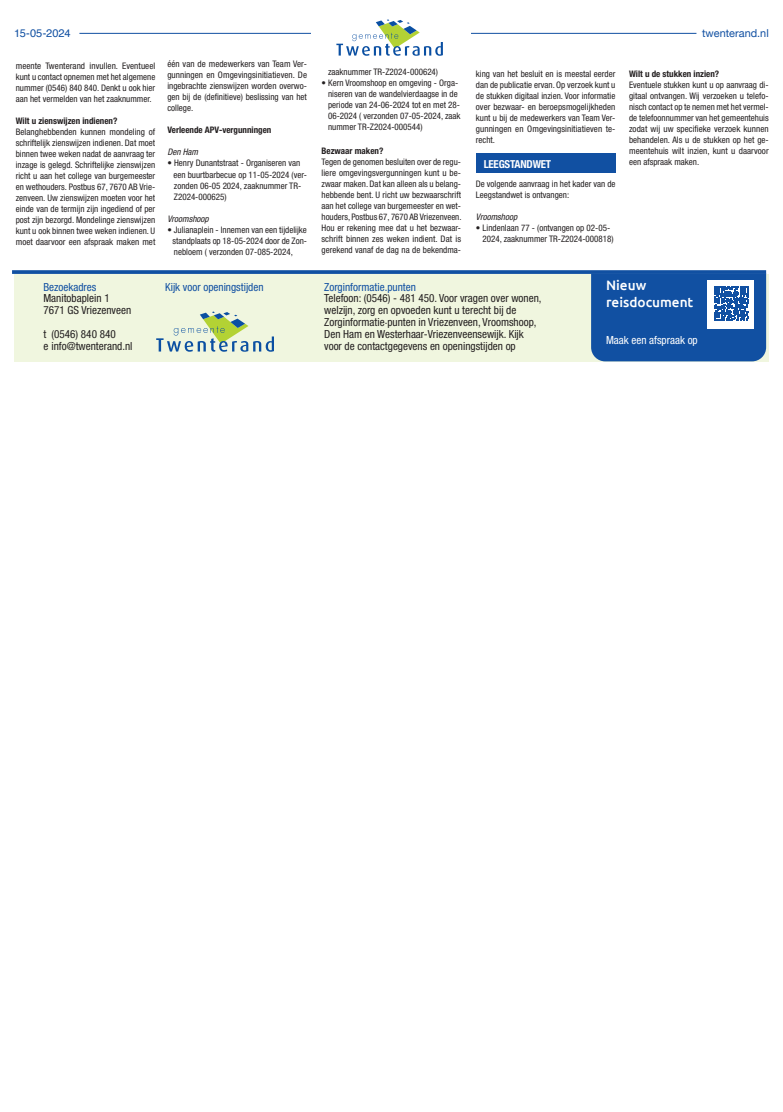
<style>
.page{position:relative;width:783px;height:1112px;background:#fff}
.page>*{position:absolute;margin:0;border:0;box-sizing:border-box;transform-origin:0 0}
.t1{font:500 13.6px/17.4px "Ubuntu";color:#fff}
.t2{font:condensed 11.2px/11.8px "Helvetica Neue LT Std";color:#231f20}
.t3{font:condensed 11.2px "Helvetica Neue LT Std";color:#1150a2}
.t4{font:condensed 11.2px "Helvetica Neue LT Std";color:#fff}
.t5{font:700 condensed 11px "Helvetica Neue LT Std";letter-spacing:-.02em;color:#fff}
.t6{font:11px "Helvetica";color:#1150a2}
.t7{font:10.9px "Helvetica Neue";color:#1150a2}
.broodtekst{font:condensed 9px/11px "Helvetica Neue LT Std";color:#231f20;text-align:justify}
.broodtekst-2{font:700 condensed 9px "Helvetica Neue LT Std";color:#231f20}
.plaatsnaam{font:italic condensed 9px "Helvetica Neue LT Std";color:#231f20}
</style>
<div class="page">
<hr style="left:79px;top:33px;width:617px;height:1px;background:#1150a2">
<div style="left:312px;top:13px;width:159px;height:49px;background:#fff"></div>
<svg style="left:336px;top:19px;width:107px;height:37px"></svg>
<div style="left:14px;top:274px;width:754px;height:87px;background:#f0f6df"></div>
<svg style="left:591px;top:274px;width:175px;height:87px;background:#2660aa"></svg>
<svg style="left:156px;top:311px;width:117px;height:40px"></svg>
<svg style="left:12px;top:270px;width:754px;height:4px;background:#205ba7"></svg>
<div style="left:476px;top:154px;width:140px;height:19px;background:#1150a2"></div>
<p class="t6" style="left:14px;top:25px;width:58px">15-05-2024</p>
<p class="t7" style="left:702px;top:25px;width:68px">twenterand.nl</p>
<p class="broodtekst" style="left:16px;top:60px;width:141px">meente Twenterand invullen. Eventueel kunt u contact opnemen met het algemene nummer (0546) 840 840. Denkt u ook hier aan het vermelden van het zaaknummer.</p>
<p class="broodtekst-2" style="left:16px;top:115px;width:103px">Wilt u zienswijzen indienen?</p>
<p class="broodtekst" style="left:16px;top:126px;width:141px">Belanghebbenden kunnen mondeling of schriftelijk zienswijzen indienen. Dat moet binnen twee weken nadat de aanvraag ter inzage is gelegd. Schriftelijke zienswijzen richt u aan het college van burgemeester en wethouders. Postbus 67, 7670 AB Vrie&shy;zenveen. Uw zienswijzen moeten voor het einde van de termijn zijn ingediend of per post zijn bezorgd. Mondelinge zienswijzen kunt u ook binnen twee weken indienen. U moet daarvoor een afspraak maken met</p>
<p class="t3" style="left:43px;top:280px;width:54px">Bezoekadres</p>
<p class="t2" style="left:43px;top:292px;width:68px">Manitobaplein 1</p>
<p class="t2" style="left:43px;top:304px;width:89px">7671 GS Vriezenveen</p>
<p class="t2" style="left:43px;top:328px;width:74px">t (0546) 840 840</p>
<p class="t2" style="left:43px;top:339px;width:91px">e info@twenterand.nl</p>
<p class="broodtekst" style="left:167px;top:59px;width:141px">één van de medewerkers van Team Ver&shy;gunningen en Omgevingsinitiatieven. De ingebrachte zienswijzen worden overwo&shy;gen bij de (definitieve) beslissing van het college.</p>
<p class="broodtekst-2" style="left:167px;top:125px;width:105px">Verleende APV-vergunningen</p>
<p class="plaatsnaam" style="left:167px;top:147px;width:34px">Den Ham</p>
<p class="broodtekst" style="left:173px;top:158px;width:135px;text-indent:-6px">• Henry Dunantstraat - Organiseren van een buurtbarbecue op 11-05-2024 (ver-</p>
<p class="broodtekst" style="left:174px;top:180px;width:129px">zonden 06-05 2024, zaaknummer TR-<br>Z2024-000625)</p>
<p class="plaatsnaam" style="left:167px;top:213px;width:45px">Vroomshoop</p>
<p class="broodtekst" style="left:167px;top:224px;width:141px">• Julianaplein - Innemen van een tijdelijke</p>
<p class="broodtekst" style="left:172px;top:235px;width:136px">standplaats op 18-05-2024 door de Zon-</p>
<p class="broodtekst" style="left:174px;top:246px;width:120px">nebloem ( verzonden 07-085-2024,</p>
<p class="broodtekst" style="left:328px;top:67px;width:112px">zaaknummer TR-Z2024-000624)</p>
<p class="broodtekst" style="left:328px;top:78px;width:134px;text-align:left;text-indent:-6px">• Kern Vroomshoop en omgeving - Orga&shy;niseren van de wandelvierdaagse in de periode van 24-06-2024 tot en met 28- 06-2024 ( verzonden 07-05-2024, zaak nummer TR-Z2024-000544)</p>
<p class="broodtekst-2" style="left:321px;top:145px;width:63px">Bezwaar maken?</p>
<p class="broodtekst" style="left:321px;top:156px;width:141px">Tegen de genomen besluiten over de regu&shy;liere omgevingsvergunningen kunt u be&shy;zwaar maken. Dat kan alleen als u belang&shy;hebbende bent. U richt uw bezwaarschrift aan het college van burgemeester en wet&shy;houders, Postbus 67, 7670 AB Vriezenveen.<br>Hou er rekening mee dat u het bezwaar&shy;schrift binnen zes weken indient. Dat is gerekend vanaf de dag na de bekendma-</p>
<p class="broodtekst" style="left:476px;top:69px;width:141px">king van het besluit en is meestal eerder dan de publicatie ervan. Op verzoek kunt u de stukken digitaal inzien. Voor informatie over bezwaar- en beroepsmogelijkheden kunt u bij de medewerkers van Team Ver&shy;gunningen en Omgevingsinitiatieven te&shy;recht.</p>
<p class="broodtekst" style="left:476px;top:179px;width:141px">De volgende aanvraag in het kader van de<br>Leegstandwet is ontvangen:</p>
<p class="plaatsnaam" style="left:476px;top:212px;width:45px">Vroomshoop</p>
<p class="broodtekst" style="left:482px;top:223px;width:133px;text-indent:-6px">• Lindenlaan 77 - (ontvangen op 02-05-<br>2024, zaaknummer TR-Z2024-000818)</p>
<p class="t5" style="left:483px;top:157px;width:69px">LEEGSTANDWET</p>
<p class="broodtekst-2" style="left:629px;top:68px;width:92px">Wilt u de stukken inzien?</p>
<p class="broodtekst" style="left:629px;top:79px;width:141px">Eventuele stukken kunt u op aanvraag di&shy;gitaal ontvangen. Wij verzoeken u telefo&shy;nisch contact op te nemen met het vermel&shy;de telefoonnummer van het gemeentehuis zodat wij uw specifieke verzoek kunnen behandelen. Als u de stukken op het ge&shy;meentehuis wilt inzien, kunt u daarvoor een afspraak maken.</p>
<p class="t3" style="left:165px;top:280px;width:100px">Kijk voor openingstijden</p>
<p class="t3" style="left:324px;top:280px;width:93px">Zorginformatie.punten</p>
<p class="t2" style="left:324px;top:292px;width:219px">Telefoon: (0546) - 481 450. Voor vragen over wonen, welzijn, zorg en opvoeden kunt u terecht bij de Zorginformatie.punten in Vriezenveen, Vroomshoop, Den Ham en Westerhaar-Vriezenveensewijk. Kijk voor de contactgegevens en openingstijden op</p>
<p class="t1" style="left:606px;top:276px;width:89px">Nieuw reisdocument</p>
<p class="t4" style="left:606px;top:334px;width:93px">Maak een afspraak op</p>
</div>
